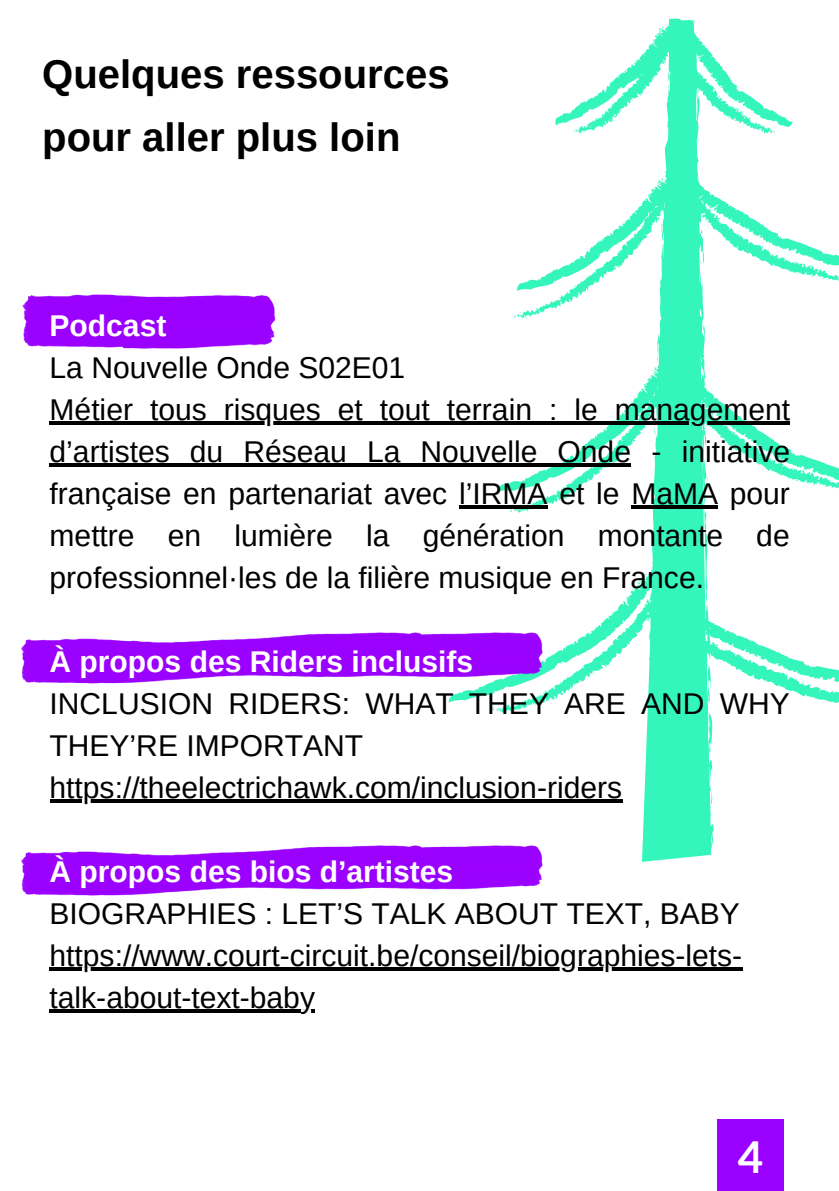
<style>
.page{position:relative;width:839px;height:1191px;background:#fff}
.page>*{position:absolute;margin:0;border:0;box-sizing:border-box;transform-origin:0 0}
.t1{font:700 44px "Lato";color:#fff}
.t2{font:700 40px "Arimo";color:#000}
.t3{font:30px/42px "Arimo";color:#000}
.t4{font:700 30px "Arimo";color:#fff}
</style>
<div class="page">
<img style="left:21px;top:633px;width:318px;height:51px">
<img style="left:21px;top:846px;width:318px;height:50px">
<svg style="left:448px;top:18px;width:390px;height:844px"></svg>
<div style="left:717px;top:1119px;width:66px;height:72px;background:#9a00ff"></div>
<img style="left:22px;top:294px;width:102px;height:55px">
<img style="left:339px;top:630px;width:212px;height:58px">
<img style="left:339px;top:842px;width:212px;height:48px">
<img style="left:124px;top:294px;width:152px;height:55px">
<hr style="left:50px;top:421px;width:740px;height:3px;background:#000">
<hr style="left:50px;top:463px;width:581px;height:3px;background:#000">
<hr style="left:459px;top:505px;width:88px;height:3px;background:#000">
<hr style="left:631px;top:505px;width:87px;height:3px;background:#000">
<hr style="left:50px;top:800px;width:572px;height:3px;background:#000">
<hr style="left:50px;top:968px;width:692px;height:3px;background:#000">
<hr style="left:50px;top:1010px;width:265px;height:3px;background:#000">
<p class="t2" style="left:42px;top:52px;width:409px">Quelques ressources</p>
<p class="t2" style="left:42px;top:115px;width:360px">pour aller plus loin</p>
<p class="t4" style="left:50px;top:308px;width:118px">Podcast</p>
<p class="t3" style="left:50px;top:346px;width:357px">La Nouvelle Onde S02E01</p>
<p class="t3" style="left:50px;top:388px;width:742px;text-align:justify">Métier tous risques et tout terrain : le management d’artistes du Réseau La Nouvelle Onde - initiative française en partenariat avec l’IRMA et le MaMA pour mettre en lumière la génération montante de professionnel·les de la filière musique en France.</p>
<p class="t4" style="left:50px;top:645px;width:425px">À propos des Riders inclusifs</p>
<p class="t3" style="left:50px;top:683px;width:741px">INCLUSION RIDERS: WHAT THEY ARE AND WHY<br>THEY’RE IMPORTANT</p>
<p class="t3" style="left:50px;top:767px;width:574px">https://theelectrichawk.com/inclusion-riders</p>
<p class="t4" style="left:50px;top:855px;width:405px">À propos des bios d’artistes</p>
<p class="t3" style="left:50px;top:893px;width:692px">BIOGRAPHIES : LET’S TALK ABOUT TEXT, BABY</p>
<p class="t3" style="left:50px;top:935px;width:694px">https://www.court-circuit.be/conseil/biographies-lets&shy;talk-about-text-baby</p>
<p class="t1" style="left:737px;top:1130px;width:27px">4</p>
</div>
